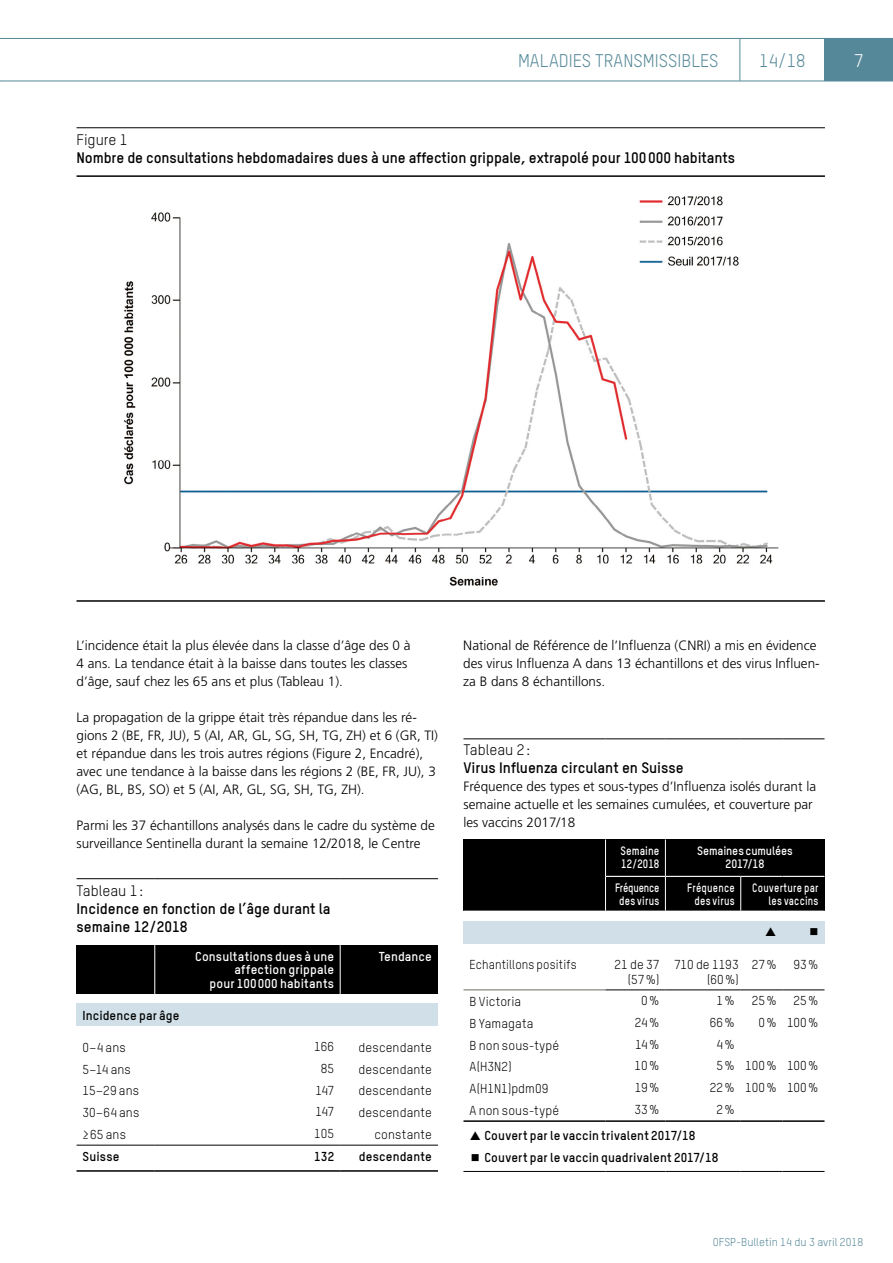
<style>
.page{position:relative;width:893px;height:1263px;background:#fff}
.page>*{position:absolute;margin:0;border:0;box-sizing:border-box;transform-origin:0 0}
.t1{font:18px "TSTAR";color:#558898}
.t2{font:18px "TSTAR";color:#fff}
.t3{font:700 15px/18px "TSTAR";letter-spacing:-.01em;color:#000}
.t4{font:15px "TSTAR";color:#000}
.t5{font:300 13.5px/18px "Frutiger";color:#000}
.t6{font:12.75px/21.9px "TSTAR";letter-spacing:.01em;color:#000}
.t7{font:700 12.75px "TSTAR";letter-spacing:.01em;color:#000}
.t8{font:700 12.75px/13.5px "TSTAR";letter-spacing:.01em;color:#fff;text-align:right}
.t9{font:12.75px "TSTAR";letter-spacing:.01em;color:#000;scale:.94 1}
.t10{font:700 12px "TSTAR";letter-spacing:.015em;color:#fff;scale:.84 1}
.t11{font:700 12px/13.5px "TSTAR";letter-spacing:-.01em;color:#fff;text-align:center;scale:.96 1}
.t12{font:700 12px/13.5px "TSTAR";letter-spacing:-.01em;color:#fff;text-align:center;scale:.84 1}
.t13{font:700 12px/13.5px "TSTAR";letter-spacing:.015em;color:#fff;scale:.88 1}
.t14{font:12px "Wingdings";color:#000}
.t15{font:11.25px "TSTAR";color:#558898}
</style>
<div class="page">
<div style="left:825px;top:38px;width:68px;height:43px;background:#558898"></div>
<hr style="left:0;top:38px;width:740px;height:1px;background:#558898">
<hr style="left:740px;top:38px;width:85px;height:1px;background:#558898">
<hr style="left:740px;top:39px;width:1px;height:42px;background:#558898">
<hr style="left:0;top:81px;width:740px;height:1px;background:#558898">
<hr style="left:740px;top:81px;width:85px;height:1px;background:#558898">
<hr style="left:825px;top:81px;width:68px;height:1px;background:#558898">
<hr style="left:77px;top:878px;width:78px;height:1px;background:#000">
<hr style="left:155px;top:878px;width:185px;height:1px;background:#000">
<hr style="left:340px;top:878px;width:98px;height:1px;background:#000">
<hr style="left:77px;top:175px;width:748px;height:2px;background:#000">
<hr style="left:77px;top:600px;width:748px;height:2px;background:#000">
<img style="left:124px;top:196px;width:655px;height:390px">
<div style="left:77px;top:945px;width:78px;height:49px;background:#000"></div>
<div style="left:155px;top:945px;width:185px;height:49px;background:#000"></div>
<div style="left:340px;top:945px;width:98px;height:49px;background:#000"></div>
<div style="left:77px;top:1004px;width:361px;height:22px;background:#d1e0e8"></div>
<hr style="left:77px;top:1145px;width:78px;height:1px;background:#000">
<hr style="left:155px;top:1145px;width:185px;height:1px;background:#000">
<hr style="left:340px;top:1145px;width:98px;height:1px;background:#000">
<hr style="left:155px;top:945px;width:1px;height:49px;background:#fff">
<hr style="left:340px;top:945px;width:1px;height:49px;background:#fff">
<hr style="left:77px;top:1170px;width:78px;height:2px;background:#000">
<hr style="left:155px;top:1170px;width:185px;height:2px;background:#000">
<hr style="left:340px;top:1170px;width:98px;height:2px;background:#000">
<hr style="left:77px;top:127px;width:748px;height:1px;background:#000">
<hr style="left:463px;top:739px;width:142px;height:1px;background:#000">
<hr style="left:605px;top:739px;width:60px;height:1px;background:#000">
<hr style="left:665px;top:739px;width:76px;height:1px;background:#000">
<hr style="left:741px;top:739px;width:42px;height:1px;background:#000">
<hr style="left:783px;top:739px;width:41px;height:1px;background:#000">
<div style="left:463px;top:839px;width:142px;height:72px;background:#000"></div>
<div style="left:605px;top:839px;width:60px;height:37px;background:#000"></div>
<div style="left:665px;top:839px;width:159px;height:37px;background:#000"></div>
<div style="left:605px;top:876px;width:60px;height:35px;background:#000"></div>
<div style="left:665px;top:876px;width:76px;height:35px;background:#000"></div>
<div style="left:741px;top:876px;width:83px;height:35px;background:#000"></div>
<div style="left:463px;top:921px;width:278px;height:22px;background:#d1e0e8"></div>
<div style="left:741px;top:921px;width:42px;height:22px;background:#d1e0e8"></div>
<div style="left:783px;top:921px;width:41px;height:22px;background:#d1e0e8"></div>
<hr style="left:606px;top:876px;width:59px;height:1px;background:#fff">
<hr style="left:463px;top:1120px;width:142px;height:2px;background:#000">
<hr style="left:605px;top:1120px;width:60px;height:2px;background:#000">
<hr style="left:665px;top:1120px;width:76px;height:2px;background:#000">
<hr style="left:741px;top:1120px;width:42px;height:2px;background:#000">
<hr style="left:783px;top:1120px;width:41px;height:2px;background:#000">
<hr style="left:463px;top:990px;width:142px;height:1px;background:#6d6a63">
<hr style="left:605px;top:990px;width:60px;height:1px;background:#000">
<hr style="left:665px;top:990px;width:76px;height:1px;background:#000">
<hr style="left:741px;top:990px;width:42px;height:1px;background:#000">
<hr style="left:783px;top:990px;width:41px;height:1px;background:#000">
<hr style="left:665px;top:877px;width:1px;height:34px;background:#fff">
<hr style="left:740px;top:877px;width:1px;height:34px;background:#fff">
<hr style="left:665px;top:839px;width:1px;height:37px;background:#fff">
<hr style="left:665px;top:876px;width:76px;height:1px;background:#fff">
<hr style="left:741px;top:876px;width:42px;height:1px;background:#fff">
<hr style="left:783px;top:876px;width:41px;height:1px;background:#fff">
<hr style="left:463px;top:1171px;width:142px;height:1px;background:#000">
<hr style="left:605px;top:1171px;width:60px;height:1px;background:#000">
<hr style="left:665px;top:1171px;width:76px;height:1px;background:#000">
<hr style="left:741px;top:1171px;width:42px;height:1px;background:#000">
<hr style="left:783px;top:1171px;width:41px;height:1px;background:#000">
<hr style="left:605px;top:839px;width:1px;height:37px;background:#fff">
<hr style="left:605px;top:876px;width:1px;height:35px;background:#fff">
<h1 class="t1" style="left:518px;top:49px;width:202px">MALADIES TRANSMISSIBLES</h1>
<h1 class="t1" style="left:759px;top:49px;width:48px">14/18</h1>
<h1 class="t2" style="left:854px;top:49px;width:11px">7</h1>
<p class="t4" style="left:77px;top:131px;width:53px">Figure 1</p>
<p class="t3" style="left:77px;top:149px;width:660px">Nombre de consultations hebdomadaires dues à une affection grippale, extrapolé pour 100 000 habitants</p>
<p class="t5" style="left:77px;top:636px;width:335px">L’incidence était la plus élevée dans la classe d’âge des 0 à<br>4 ans. La tendance était à la baisse dans toutes les classes d’âge, sauf chez les 65 ans et plus (Tableau 1).</p>
<p class="t5" style="left:77px;top:708px;width:363px">La propagation de la grippe était très répandue dans les ré&shy;gions 2 (BE, FR, JU), 5 (AI, AR, GL, SG, SH, TG, ZH) et 6 (GR, TI) et répandue dans les trois autres régions (Figure 2, Encadré), avec une tendance à la baisse dans les régions 2 (BE, FR, JU), 3 (AG, BL, BS, SO) et 5 (AI, AR, GL, SG, SH, TG, ZH).</p>
<p class="t5" style="left:77px;top:816px;width:360px">Parmi les 37 échantillons analysés dans le cadre du système de surveillance Sentinella durant la semaine 12/2018, le Centre</p>
<p class="t4" style="left:77px;top:882px;width:68px">Tableau 1 :</p>
<p class="t3" style="left:77px;top:899px;width:256px">Incidence en fonction de l’âge durant la semaine 12/2018</p>
<p class="t8" style="left:195px;top:949px;width:141px">Consultations dues à une</p>
<p class="t8" style="left:379px;top:949px;width:55px">Tendance</p>
<p class="t8" style="left:210px;top:963px;width:126px">affection grippale pour 100 000 habitants</p>
<p class="t7" style="left:83px;top:1007px;width:99px">Incidence par âge</p>
<p class="t6" style="left:83px;top:1036px;width:45px">0–4 ans</p>
<p class="t6" style="left:314px;top:1035px;width:22px">166</p>
<p class="t6" style="left:358px;top:1036px;width:75px">descendante</p>
<p class="t6" style="left:83px;top:1058px;width:50px">5–14 ans</p>
<p class="t6" style="left:321px;top:1057px;width:15px">85</p>
<p class="t6" style="left:358px;top:1058px;width:75px">descendante</p>
<p class="t6" style="left:83px;top:1080px;width:58px">15–29 ans</p>
<p class="t6" style="left:315px;top:1079px;width:20px">147</p>
<p class="t6" style="left:358px;top:1080px;width:75px">descendante</p>
<p class="t6" style="left:83px;top:1102px;width:58px">30–64 ans</p>
<p class="t6" style="left:315px;top:1101px;width:20px">147</p>
<p class="t6" style="left:358px;top:1102px;width:75px">descendante</p>
<p class="t6" style="left:83px;top:1123px;width:45px">≥ 65 ans</p>
<p class="t6" style="left:314px;top:1122px;width:21px">105</p>
<p class="t6" style="left:374px;top:1123px;width:59px">constante</p>
<p class="t7" style="left:83px;top:1148px;width:38px">Suisse</p>
<p class="t7" style="left:314px;top:1148px;width:21px">132</p>
<p class="t7" style="left:359px;top:1148px;width:75px">descendante</p>
<p class="t5" style="left:463px;top:636px;width:358px">National de Référence de l’Influenza (CNRI) a mis en évidence des virus Influenza A dans 13 échantillons et des virus Influen&shy;za B dans 8 échantillons.</p>
<p class="t4" style="left:463px;top:740px;width:68px">Tableau 2 :</p>
<p class="t3" style="left:463px;top:758px;width:222px">Virus Influenza circulant en Suisse</p>
<p class="t5" style="left:463px;top:777px;width:354px">Fréquence des types et sous-types d’Influenza isolés durant la semaine actuelle et les semaines cumulées, et couverture par les vaccins 2017/18</p>
<p class="t13" style="left:620px;top:843px;width:46px">Semaine<br>12/2018</p>
<p class="t11" style="left:697px;top:843px;width:101px">Semaines cumulées<br>2017/18</p>
<p class="t12" style="left:615px;top:880px;width:54px">Fréquence des virus</p>
<p class="t10" style="left:687px;top:880px;width:58px">Fréquence</p>
<p class="t10" style="left:752px;top:880px;width:80px">Couverture par</p>
<p class="t10" style="left:694px;top:893px;width:49px">des virus</p>
<p class="t10" style="left:768px;top:893px;width:61px">les vaccins</p>
<p class="t14" style="left:810px;top:925px;width:10px">■</p>
<p class="t9" style="left:469px;top:957px;width:116px">Echantillons positifs</p>
<p class="t6" style="left:614px;top:957px;width:47px;line-height:15px;text-align:right">21 de 37 (57 %)</p>
<p class="t6" style="left:674px;top:953px;width:104px">710 de 1193 27 %</p>
<p class="t6" style="left:793px;top:953px;width:27px">93 %</p>
<p class="t6" style="left:707px;top:968px;width:33px">(60 %)</p>
<p class="t6" style="left:469px;top:990px;width:53px">B Victoria</p>
<p class="t6" style="left:641px;top:989px;width:20px">0 %</p>
<p class="t6" style="left:716px;top:989px;width:20px">1 %</p>
<p class="t6" style="left:752px;top:989px;width:26px">25 %</p>
<p class="t6" style="left:794px;top:989px;width:26px">25 %</p>
<p class="t6" style="left:469px;top:1012px;width:65px">B Yamagata</p>
<p class="t6" style="left:635px;top:1011px;width:26px">24 %</p>
<p class="t6" style="left:710px;top:1011px;width:27px">66 %</p>
<p class="t6" style="left:758px;top:1011px;width:62px">0 % 100 %</p>
<p class="t6" style="left:469px;top:1034px;width:91px">B non sous-typé<br>A(H3N2)</p>
<p class="t6" style="left:635px;top:1033px;width:26px">14%<br>10%</p>
<p class="t6" style="left:716px;top:1033px;width:103px">4%<br>5% 100 % 100 %</p>
<p class="t6" style="left:469px;top:1078px;width:91px">A(H1N1)pdm09<br>A non sous-typé</p>
<p class="t6" style="left:634px;top:1077px;width:27px">19%<br>33%</p>
<p class="t6" style="left:716px;top:1077px;width:103px;text-indent:-7px">22% 100% 100 %<br>2%</p>
<p class="t7" style="left:484px;top:1127px;width:213px">Couvert par le vaccin trivalent 2017/18</p>
<p class="t7" style="left:471px;top:1150px;width:249px">■ Couvert par le vaccin quadrivalent 2017/18</p>
<p class="t15" style="left:713px;top:1235px;width:152px">OFSP-Bulletin 14 du 3 avril 2018</p>
</div>
